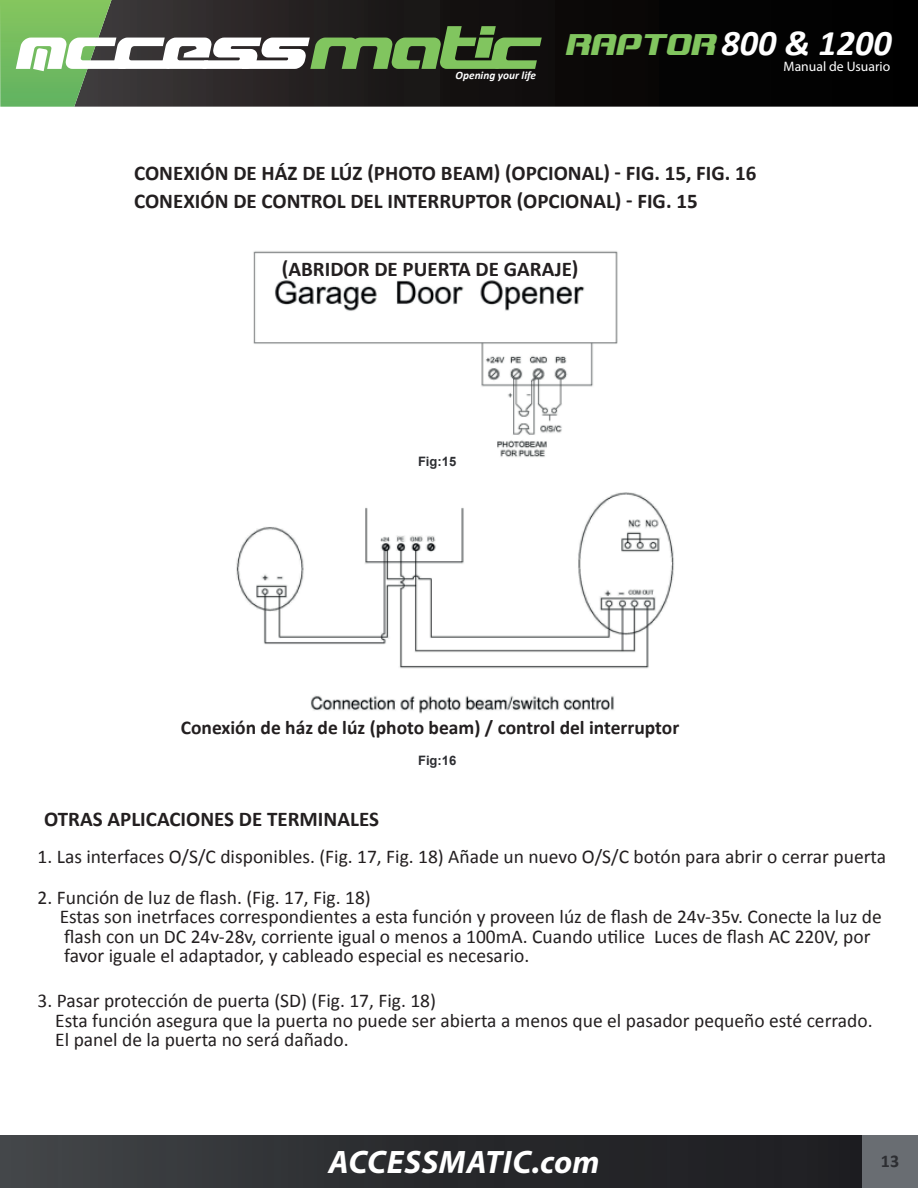
<style>
.page{position:relative;width:918px;height:1188px;background:#fff}
.page>*{position:absolute;margin:0;border:0;box-sizing:border-box;transform-origin:0 0}
.t1{font:italic 700 36.15px "Calibri";color:#fff}
.t2{font:italic 700 32.55px "Myriad Pro";letter-spacing:.02em;color:#fff}
.t3{font:700 21px/28.5px "Calibri";color:#231f20}
.t4{font:19.5px/19.5px "Calibri";color:#231f20}
.t5{font:700 19.5px "Calibri";color:#231f20}
.t6{font:700 18px "Calibri";color:#2d2e32}
.t7{font:13.65px "Myriad Pro";color:#fff}
.t8{font:700 13.05px "Arial";color:#2d2e32}
.t9{font:italic 700 11.25px "Calibri";color:#fff}
.s1{font-family:"Blaster";font-weight:400;color:#81c55f}
</style>
<div class="page">
<img style="left:236px;top:251px;width:438px;height:463px">
<svg style="left:111px;top:0;width:807px;height:107px;background:#121010"></svg>
<div style="left:0;top:1136px;width:918px;height:52px;background:linear-gradient(to right,#3f4245,#18171b)"></div>
<svg style="left:0;top:0;width:111px;height:107px;background:#6ca85b"></svg>
<svg style="left:16px;top:26px;width:526px;height:45px"></svg>
<div style="left:863px;top:1136px;width:55px;height:52px;background:#696d72"></div>
<div style="left:437px;top:455px;width:61px;height:16px;background:#fff"></div>
<p class="t9" style="left:456px;top:69px;width:82px">Opening your life</p>
<h1 class="t1" style="left:565px;top:20px;width:329px"><span class="s1">RAPTOR</span> 800 &amp; 1200</h1>
<p class="t7" style="left:784px;top:58px;width:108px">Manual de Usuario</p>
<p class="t3" style="left:134px;top:159px;width:624px">CONEXIÓN DE HÁZ DE LÚZ (PHOTO BEAM) (OPCIONAL) - FIG. 15, FIG. 16<br>CONEXIÓN DE CONTROL DEL INTERRUPTOR (OPCIONAL) - FIG. 15</p>
<p class="t3" style="left:282px;top:255px;width:298px">(ABRIDOR DE PUERTA DE GARAJE)</p>
<p class="t8" style="left:418px;top:453px;width:40px">Fig:15</p>
<p class="t5" style="left:181px;top:715px;width:500px">Conexión de ház de lúz (photo beam) / control del interruptor</p>
<p class="t8" style="left:418px;top:752px;width:40px">Fig:16</p>
<p class="t3" style="left:44px;top:805px;width:336px">OTRAS APLICACIONES DE TERMINALES</p>
<p class="t4" style="left:38px;top:847px;width:850px">1. Las interfaces O/S/C disponibles. (Fig. 17, Fig. 18) Añade un nuevo O/S/C botón para abrir o cerrar puerta</p>
<p class="t4" style="left:60px;top:888px;width:824px;text-indent:-22px">2. Función de luz de flash. (Fig. 17, Fig. 18)<br>Estas son inetrfaces correspondientes a esta función y proveen lúz de flash de 24v-35v. Conecte la luz de flash con un DC 24v-28v, corriente igual o menos a 100mA. Cuando utilice Luces de flash AC 220V, por favor iguale el adaptador, y cableado especial es necesario.</p>
<p class="t4" style="left:55px;top:991px;width:819px;text-indent:-18px">3. Pasar protección de puerta (SD) (Fig. 17, Fig. 18)<br>Esta función asegura que la puerta no puede ser abierta a menos que el pasador pequeño esté cerrado.<br>El panel de la puerta no será dañado.</p>
<h2 class="t2" style="left:329px;top:1141px;width:272px">ACCESSMATIC.com</h2>
<p class="t6" style="left:881px;top:1150px;width:20px">13</p>
</div>
